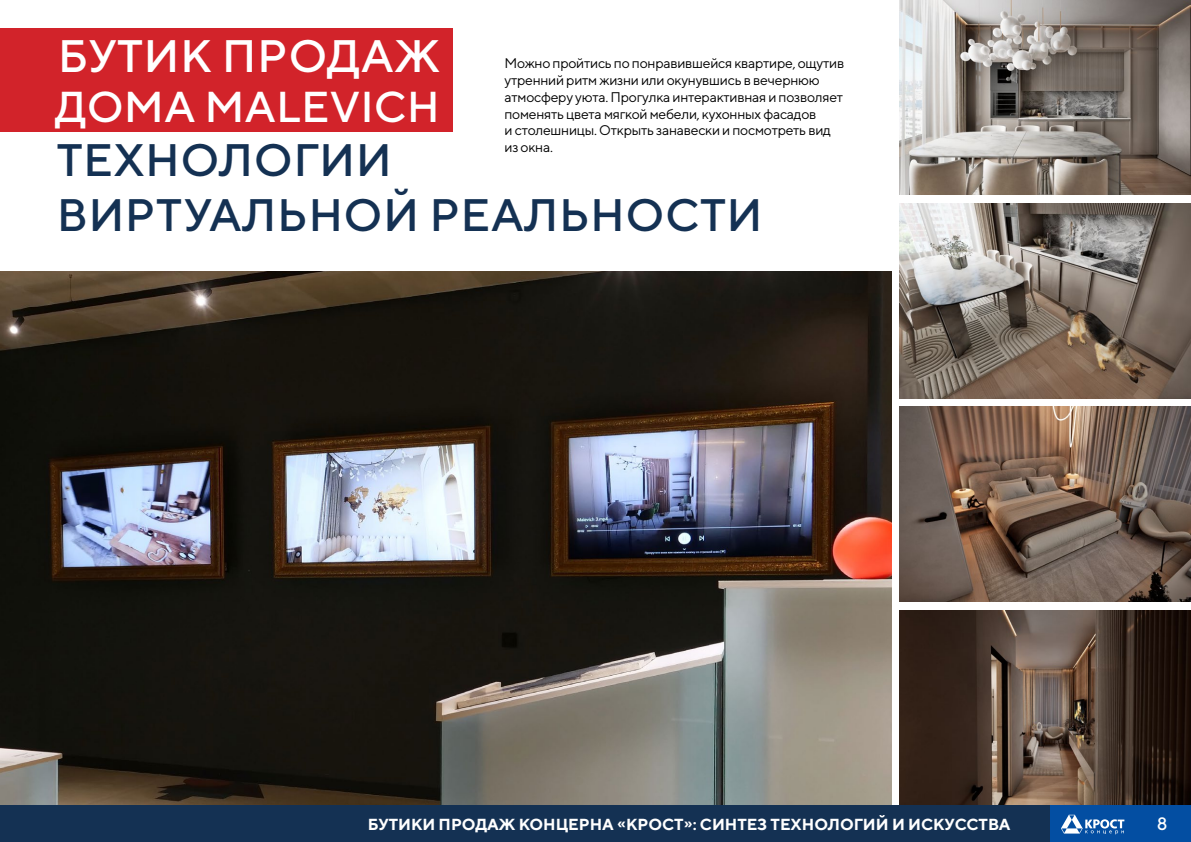
<style>
.page{position:relative;width:1191px;height:842px;background:#fff}
.page>*{position:absolute;margin:0;border:0;box-sizing:border-box;transform-origin:0 0}
.заг1{font:500 45.5px/54.6px "TT Norms";letter-spacing:.01em;color:#143153}
.t1{font:500 45.5px "TT Norms";letter-spacing:.01em;color:#fff}
.t2{font:500 43.2px "TT Norms";color:#fff}
.t3{font:500 18px "TT Norms";color:#fff}
.t4{font:700 16px "TT Norms";color:#fff}
.текст{font:14px/16.8px "TT Norms";letter-spacing:-.02em;color:#000}
</style>
<div class="page">
<img style="left:0;top:271px;width:891px;height:534px">
<img style="left:899px;top:610px;width:292px;height:195px">
<img style="left:899px;top:203px;width:292px;height:195px">
<img style="left:899px;top:0;width:292px;height:195px">
<img style="left:899px;top:407px;width:292px;height:195px">
<div style="left:0;top:28px;width:452px;height:57px;background:#d2232a"></div>
<div style="left:0;top:75px;width:452px;height:57px;background:#d2232a"></div>
<div style="left:0;top:805px;width:1191px;height:37px;background:#143153"></div>
<div style="left:1050px;top:805px;width:141px;height:37px;background:#034ea2"></div>
<svg style="left:1061px;top:815px;width:63px;height:19px"></svg>
<p class="t1" style="left:58px;top:28px;width:383px">БУТИК ПРОДАЖ</p>
<p class="t2" style="left:55px;top:80px;width:386px">ДОМА MALEVICH</p>
<p class="заг1" style="left:57px;top:132px;width:707px">ТЕХНОЛОГИИ<br>ВИРТУАЛЬНОЙ РЕАЛЬНОСТИ</p>
<p class="текст" style="left:504px;top:55px;width:341px">Можно пройтись по понравившейся квартире, ощутив утренний ритм жизни или окунувшись в вечернюю атмосферу уюта. Прогулка интерактивная и позволяет поменять цвета мягкой мебели, кухонных фасадов<br>и столешницы. Открыть занавески и посмотреть вид из окна.</p>
<p class="t4" style="left:368px;top:814px;width:644px">БУТИКИ ПРОДАЖ КОНЦЕРНА «КРОСТ»: СИНТЕЗ ТЕХНОЛОГИЙ И ИСКУССТВА</p>
<p class="t3" style="left:1156px;top:812px;width:12px">8</p>
</div>
